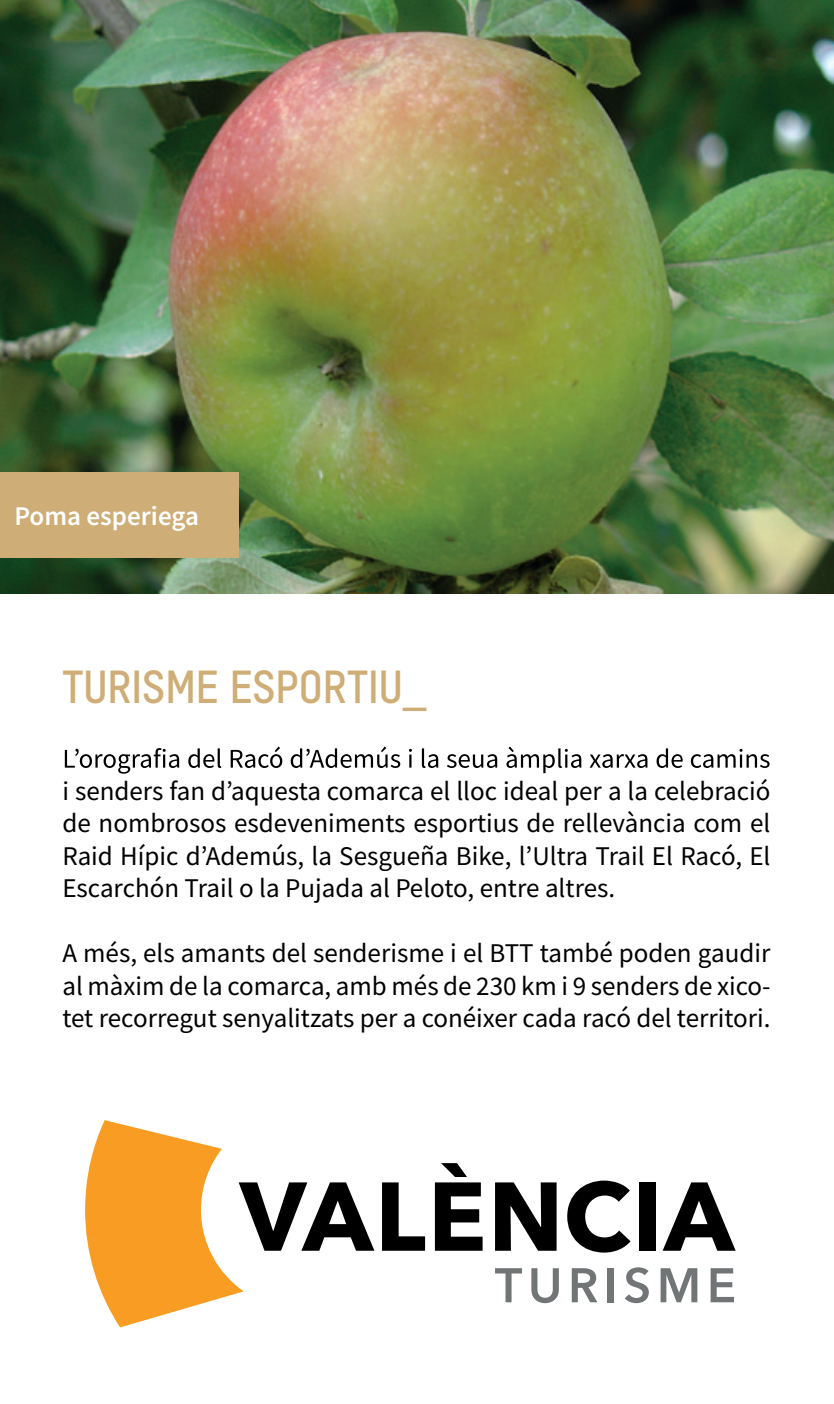
<style>
.page{position:relative;width:834px;height:1404px;background:#fff}
.page>*{position:absolute;margin:0;border:0;box-sizing:border-box;transform-origin:0 0}
.t1{font:45px "T Star Pro Bold";color:#cead76}
.t2{font:27px/32.4px "Source Sans Pro";color:#000001;text-align:justify}
.t3{font:600 27px "Source Sans Pro";color:#fff}
</style>
<div class="page">
<svg style="left:65px;top:746px;width:704px;height:27px"></svg>
<img style="left:0;top:0;width:833px;height:593px">
<div style="left:0;top:472px;width:238px;height:85px;background:#cead76"></div>
<svg style="left:85px;top:1120px;width:289px;height:207px"></svg>
<svg style="left:382px;top:1182px;width:43px;height:68px"></svg>
<svg style="left:435px;top:1182px;width:47px;height:68px"></svg>
<svg style="left:441px;top:1163px;width:26px;height:13px"></svg>
<svg style="left:495px;top:1182px;width:61px;height:68px"></svg>
<svg style="left:567px;top:1180px;width:63px;height:72px"></svg>
<div style="left:639px;top:1182px;width:16px;height:68px;background:#000001"></div>
<svg style="left:663px;top:1182px;width:72px;height:68px"></svg>
<svg style="left:495px;top:1268px;width:27px;height:34px"></svg>
<svg style="left:531px;top:1268px;width:27px;height:34px"></svg>
<svg style="left:571px;top:1268px;width:26px;height:34px"></svg>
<div style="left:607px;top:1267px;width:6px;height:35px;background:#717576"></div>
<svg style="left:624px;top:1267px;width:24px;height:35px"></svg>
<svg style="left:660px;top:1268px;width:37px;height:34px"></svg>
<svg style="left:710px;top:1268px;width:24px;height:34px"></svg>
<p class="t3" style="left:14px;top:498px;width:186px">Poma esperiega</p>
<h1 class="t1" style="left:62px;top:653px;width:365px">TURISME ESPORTIU_</h1>
<p class="t2" style="left:62px;top:774px;width:709px">i senders fan dʼaquesta comarca el lloc ideal per a la celebració de nombrosos esdeveniments esportius de rellevància com el Raid Hípic dʼAdemús, la Sesgueña Bike, lʼUltra Trail El Racó, El Escarchón Trail o la Pujada al Peloto, entre altres.</p>
<p class="t2" style="left:62px;top:936px;width:709px">A més, els amants del senderisme i el BTT també poden gaudir al màxim de la comarca, amb més de 230 km i 9 senders de xico&shy;tet recorregut senyalitzats per a conéixer cada racó del territori.</p>
</div>
